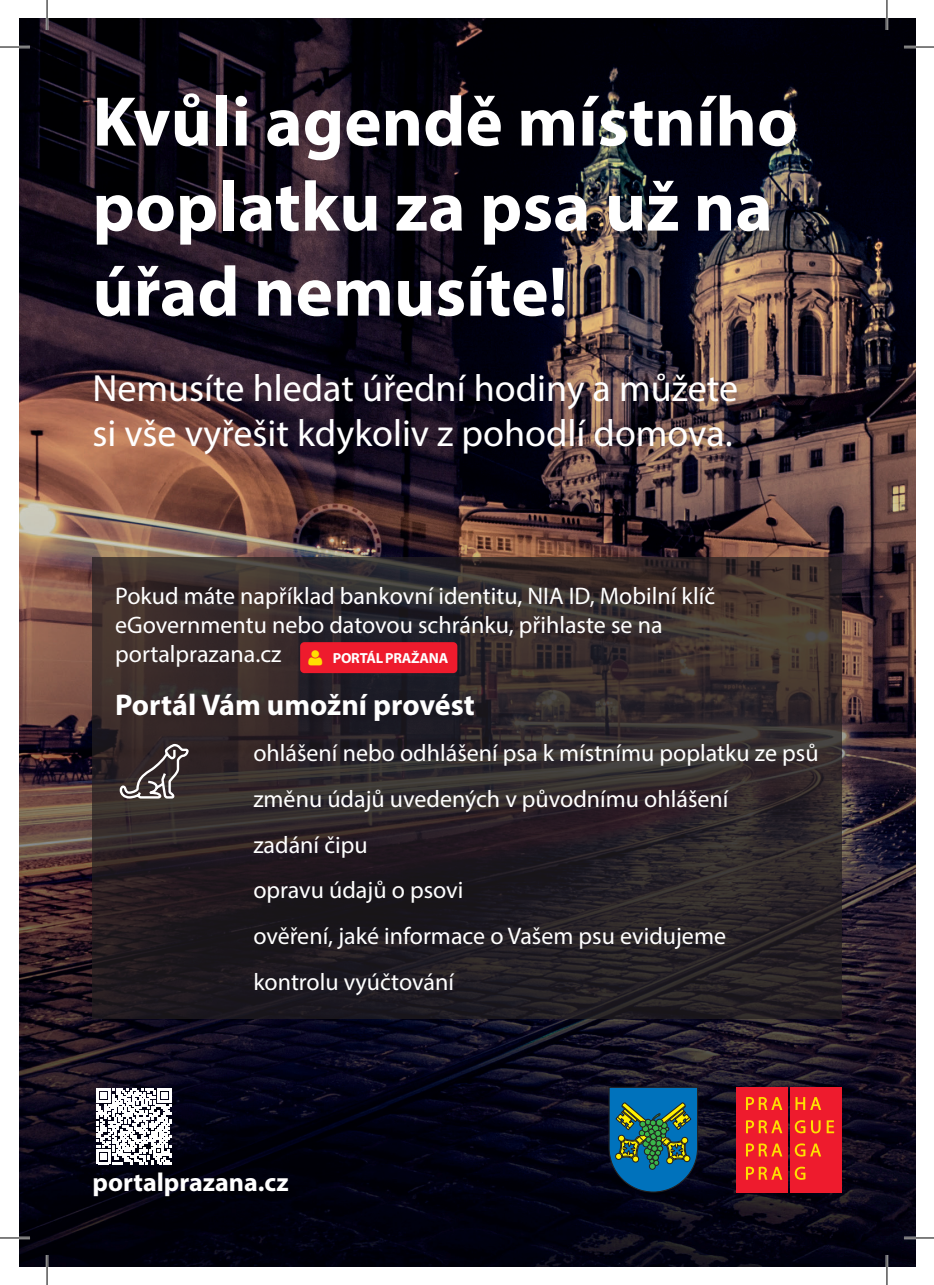
<style>
.page{position:relative;width:934px;height:1285px;background:#fff}
.page>*{position:absolute;margin:0;border:0;box-sizing:border-box;transform-origin:0 0}
.t1{font:700 70.8px/85px "Myriad Pro";color:#fff}
.t2{font:38px/45.6px "Myriad Pro";color:#fff}
.t3{font:700 30px "Myriad Pro";color:#fff}
.t4{font:700 26px "Myriad Pro";color:#fff}
.t5{font:24px/28.8px "Myriad Pro";color:#fff}
.bulet{font:700 14.6px "Myriad Pro";letter-spacing:-.02em;color:#fff}
</style>
<div class="page">
<img style="left:20px;top:19px;width:894px;height:1247px">
<div style="left:735px;top:1086px;width:52px;height:106px;background:#ee1b2d"></div>
<div style="left:789px;top:1086px;width:52px;height:106px;background:#ee1b2d"></div>
<svg style="left:746px;top:1097px;width:36px;height:13px"></svg>
<svg style="left:795px;top:1097px;width:25px;height:13px"></svg>
<svg style="left:746px;top:1120px;width:36px;height:13px"></svg>
<svg style="left:794px;top:1120px;width:26px;height:13px"></svg>
<svg style="left:826px;top:1120px;width:7px;height:13px"></svg>
<svg style="left:746px;top:1143px;width:36px;height:13px"></svg>
<svg style="left:794px;top:1143px;width:26px;height:13px"></svg>
<svg style="left:746px;top:1166px;width:36px;height:13px"></svg>
<svg style="left:794px;top:1166px;width:11px;height:13px"></svg>
<svg style="left:92px;top:557px;width:749px;height:461px"></svg>
<svg style="left:118px;top:742px;width:72px;height:57px"></svg>
<div style="left:300px;top:642px;width:157px;height:31px;background:#ee1b2d;border-radius:4px"></div>
<svg style="left:96px;top:1088px;width:76px;height:76px"></svg>
<svg style="left:607px;top:1086px;width:91px;height:107px"></svg>
<div style="left:649px;top:1139px;width:7px;height:6px;background:#3ab54a;border-radius:50%"></div>
<div style="left:649px;top:1139px;width:7px;height:7px;border:1px solid #231f20;border-radius:50%"></div>
<hr style="left:0;top:46px;width:30px;height:2px;background:#fff">
<hr style="left:903px;top:46px;width:30px;height:2px;background:#fff">
<hr style="left:0;top:1236px;width:30px;height:3px;background:#fff">
<hr style="left:903px;top:1236px;width:30px;height:3px;background:#fff">
<hr style="left:46px;top:0;width:2px;height:30px;background:#fff">
<hr style="left:46px;top:1255px;width:2px;height:30px;background:#fff">
<hr style="left:885px;top:0;width:2px;height:30px;background:#fff">
<hr style="left:885px;top:1255px;width:2px;height:30px;background:#fff">
<hr style="left:0;top:47px;width:30px;height:1px;background:#000">
<hr style="left:903px;top:47px;width:30px;height:1px;background:#000">
<hr style="left:0;top:1237px;width:30px;height:1px;background:#000">
<hr style="left:903px;top:1237px;width:30px;height:1px;background:#000">
<hr style="left:47px;top:0;width:1px;height:30px;background:#000">
<hr style="left:47px;top:1255px;width:1px;height:30px;background:#000">
<hr style="left:886px;top:0;width:1px;height:30px;background:#000">
<hr style="left:886px;top:1255px;width:1px;height:30px;background:#000">
<p class="t1" style="left:92px;top:77px;width:706px">Kvůli agendě místního poplatku za psa už na úřad nemusíte!</p>
<p class="t2" style="left:92px;top:364px;width:647px">Nemusíte hledat úřední hodiny a můžete si vše vyřešit kdykoliv z pohodlí domova.</p>
<p class="t5" style="left:115px;top:581px;width:601px">Pokud máte například bankovní identitu, NIA ID, Mobilní klíč eGovernmentu nebo datovou schránku, přihlaste se na portalprazana.cz</p>
<p class="t3" style="left:115px;top:685px;width:361px">Portál Vám umožní provést</p>
<p class="t5" style="left:253px;top:738px;width:566px">ohlášení nebo odhlášení psa k místnímu poplatku ze psů</p>
<p class="t5" style="left:253px;top:784px;width:476px">změnu údajů uvedených v původnímu ohlášení</p>
<p class="t5" style="left:253px;top:829px;width:116px">zadání čipu</p>
<p class="t5" style="left:253px;top:875px;width:211px">opravu údajů o psovi</p>
<p class="t5" style="left:253px;top:921px;width:474px">ověření, jaké informace o Vašem psu evidujeme</p>
<p class="t5" style="left:253px;top:967px;width:202px">kontrolu vyúčtování</p>
<p class="bulet" style="left:333px;top:648px;width:117px">PORTÁL PRAŽANA</p>
<p class="t4" style="left:92px;top:1165px;width:197px">portalprazana.cz</p>
</div>
